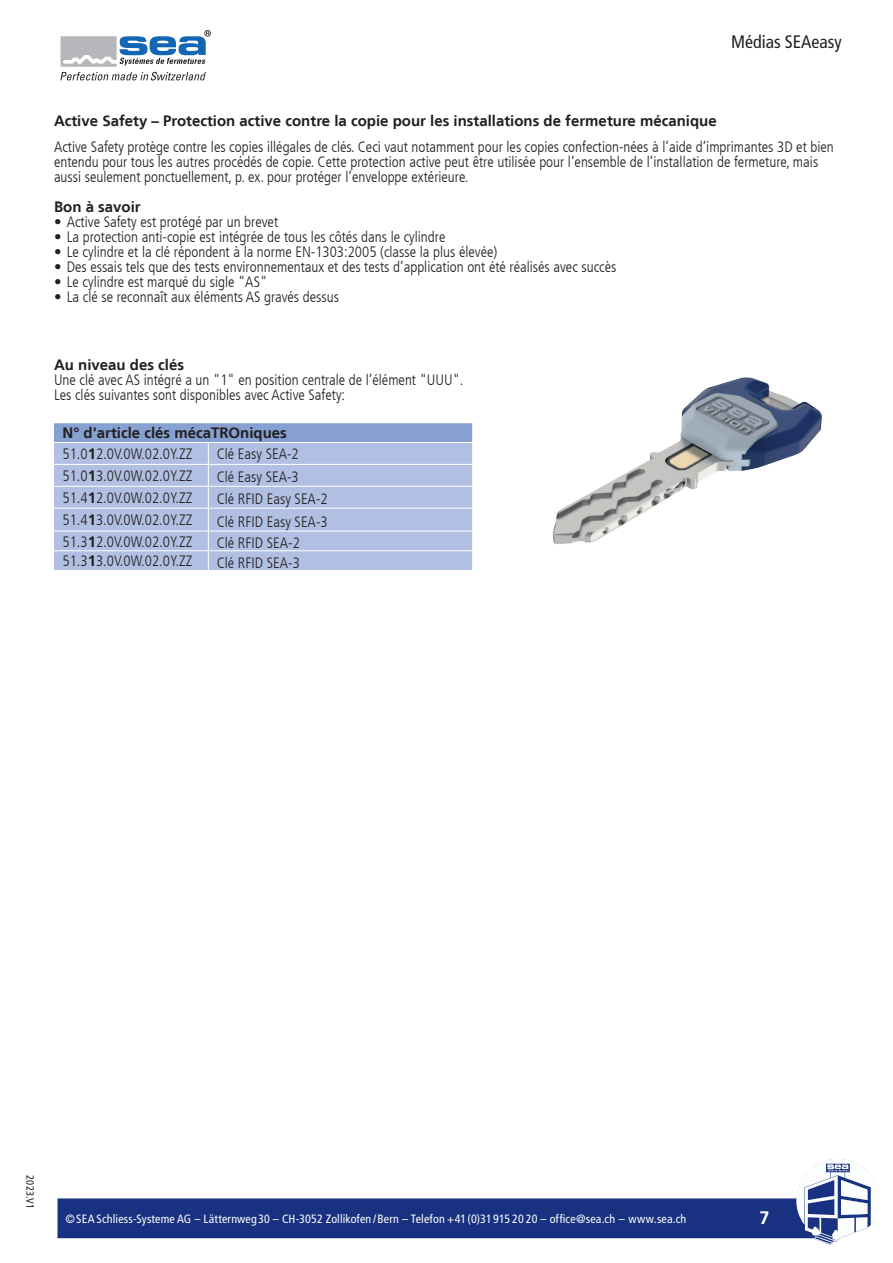
<style>
.page{position:relative;width:893px;height:1263px;background:#fff}
.page>*{position:absolute;margin:0;border:0;box-sizing:border-box;transform-origin:0 0}
.t1{font:condensed 18px "Frutiger LT";color:#231f20}
.t2{font:700 18px "Frutiger LT";color:#fff}
.t3{font:300 condensed 15px/15px "Frutiger LT";color:#231f20}
.t4{font:700 15px/20.9px "Frutiger LT";color:#231f20}
.t5{font:condensed 12px "Frutiger LT";letter-spacing:.015em;color:#fff}
.t6{font:condensed 10.5px "Frutiger LT";letter-spacing:.015em;color:#231f20}
.s1{font-weight:300;font-stretch:condensed}
.s2{font-weight:700;font-stretch:normal}
</style>
<div class="page">
<div style="left:58px;top:1198px;width:783px;height:40px;background:#183181;border:2px solid #183181"></div>
<svg style="left:797px;top:1159px;width:82px;height:85px"></svg>
<img style="left:552px;top:377px;width:270px;height:167px">
<svg style="left:60px;top:30px;width:151px;height:50px"></svg>
<div style="left:54px;top:423px;width:419px;height:19px;background:#86a0d2"></div>
<div style="left:54px;top:443px;width:418px;height:127px;background:#b1c0e2"></div>
<hr style="left:54px;top:464px;width:154px;height:1px;background:#fff">
<hr style="left:208px;top:464px;width:265px;height:1px;background:#fff">
<hr style="left:54px;top:486px;width:154px;height:1px;background:#fff">
<hr style="left:208px;top:486px;width:265px;height:1px;background:#fff">
<hr style="left:54px;top:508px;width:154px;height:1px;background:#fff">
<hr style="left:208px;top:508px;width:265px;height:1px;background:#fff">
<hr style="left:54px;top:531px;width:154px;height:1px;background:#fff">
<hr style="left:208px;top:531px;width:265px;height:1px;background:#fff">
<hr style="left:54px;top:550px;width:154px;height:1px;background:#fff">
<hr style="left:208px;top:550px;width:265px;height:1px;background:#fff">
<svg style="left:208px;top:443px;width:1px;height:127px"></svg>
<svg style="left:472px;top:423px;width:1px;height:147px"></svg>
<p class="t1" style="left:731px;top:31px;width:112px">Médias SEAeasy</p>
<p class="t4" style="left:54px;top:110px;width:664px">Active Safety – Protection active contre la copie pour les installations de fermeture mécanique</p>
<p class="t3" style="left:54px;top:140px;width:781px">Active Safety protège contre les copies illégales de clés. Ceci vaut notamment pour les copies confection-nées à l’aide d’imprimantes 3D et bien entendu pour tous les autres procédés de copie. Cette protection active peut être utilisée pour l’ensemble de l’installation de fermeture, mais aussi seulement ponctuellement, p. ex. pour protéger l’enveloppe extérieure.</p>
<p class="t4" style="left:54px;top:197px;width:88px">Bon à savoir</p>
<p class="t3" style="left:54px;top:215px;width:226px">• Active Safety est protégé par un brevet</p>
<p class="t3" style="left:54px;top:230px;width:393px">• La protection anti-copie est intégrée de tous les côtés dans le cylindre</p>
<p class="t3" style="left:54px;top:245px;width:445px">• Le cylindre et la clé répondent à la norme EN-1303:2005 (classe la plus élevée)</p>
<p class="t3" style="left:54px;top:260px;width:564px">• Des essais tels que des tests environnementaux et des tests d’application ont été réalisés avec succès</p>
<p class="t3" style="left:54px;top:275px;width:215px">• Le cylindre est marqué du sigle "AS"</p>
<p class="t3" style="left:54px;top:290px;width:286px">• La clé se reconnaît aux éléments AS gravés dessus</p>
<p class="t4" style="left:54px;top:354px;width:132px">Au niveau des clés</p>
<p class="t3" style="left:54px;top:372px;width:411px">Une clé avec AS intégré a un "1" en position centrale de l’élément "UUU".<br>Les clés suivantes sont disponibles avec Active Safety:</p>
<p class="t4" style="left:63px;top:423px;width:226px">N° d'article clés mécaTROniques<br><span class="s1">51.0</span>1<span class="s1">2.0V.0W.02.0Y.ZZ</span></p>
<p class="t3" style="left:217px;top:447px;width:83px">Clé Easy SEA-2</p>
<p class="t3" style="left:63px;top:468px;width:132px">51.0<span class="s2">1</span>3.0V.0W.02.0Y.ZZ</p>
<p class="t3" style="left:217px;top:470px;width:83px">Clé Easy SEA-3</p>
<p class="t3" style="left:63px;top:490px;width:132px">51.4<span class="s2">1</span>2.0V.0W.02.0Y.ZZ</p>
<p class="t3" style="left:217px;top:492px;width:112px">Clé RFID Easy SEA-2</p>
<p class="t3" style="left:63px;top:513px;width:132px">51.4<span class="s2">1</span>3.0V.0W.02.0Y.ZZ</p>
<p class="t3" style="left:217px;top:514px;width:112px">Clé RFID Easy SEA-3</p>
<p class="t3" style="left:63px;top:534px;width:132px">51.3<span class="s2">1</span>2.0V.0W.02.0Y.ZZ</p>
<p class="t3" style="left:217px;top:535px;width:85px">Clé RFID SEA-2</p>
<p class="t3" style="left:63px;top:554px;width:132px">51.3<span class="s2">1</span>3.0V.0W.02.0Y.ZZ</p>
<p class="t3" style="left:217px;top:555px;width:85px">Clé RFID SEA-3</p>
<p class="t6" style="left:36px;top:1175px;width:35px;rotate:90deg">2023.V1</p>
<p class="t5" style="left:65px;top:1212px;width:622px">©SEA Schliess-Systeme AG – Lätternweg30 – CH-305-2 Zollikofen /Bern – Telefon +41(0)31915 20 20 – office@sea.ch – www.sea.ch</p>
<p class="t2" style="left:759px;top:1207px;width:12px">7</p>
</div>
